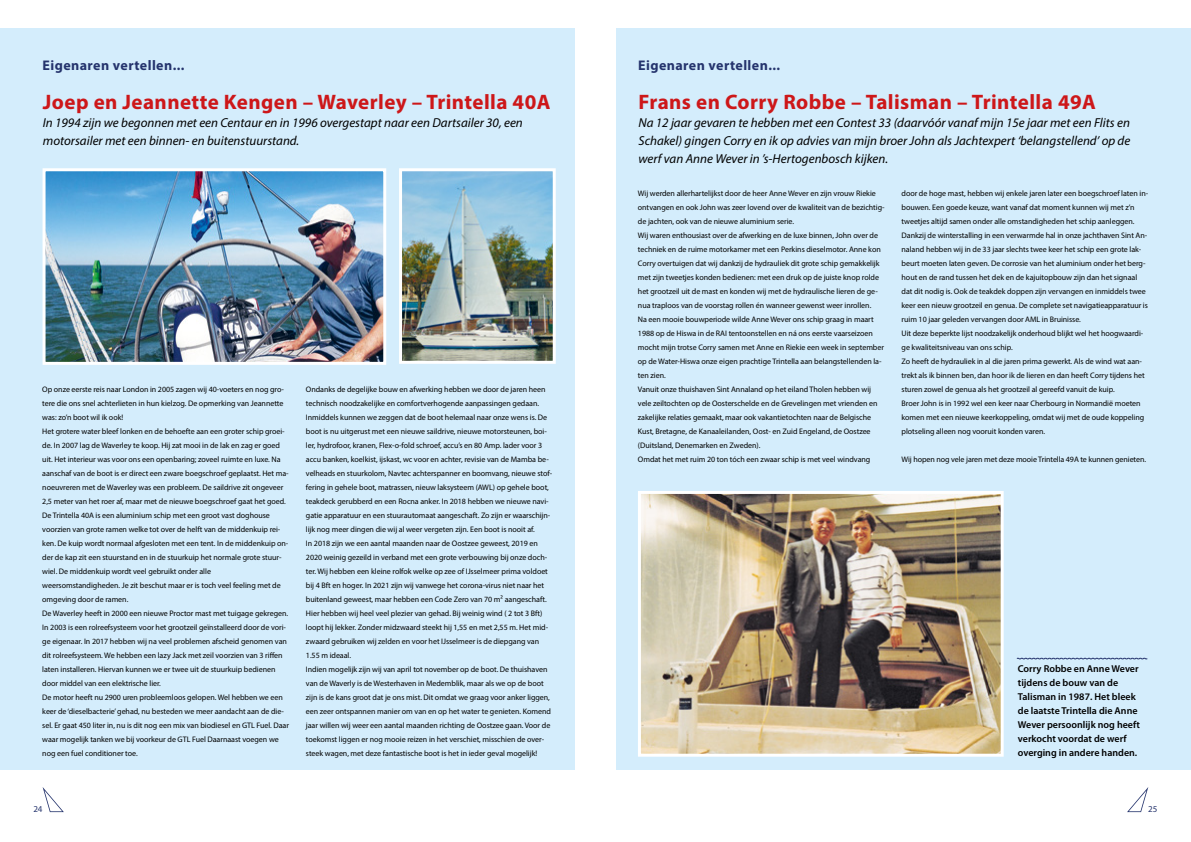
<style>
.page{position:relative;width:1191px;height:842px;background:#fff}
.page>*{position:absolute;margin:0;border:0;box-sizing:border-box;transform-origin:0 0}
.t1{font:700 21px "Myriad Pro";letter-spacing:.02em;color:#cd1719}
.t2{font:700 14px "Myriad Pro";letter-spacing:.03em;color:#25346d}
.t3{font:italic 13px/18px "Myriad Pro";color:#000}
.t4{font:600 10px/14px "Myriad Pro";color:#000}
.t5{font:9px "Myriad Pro";color:#25346d}
.t6{font:8px/14px "Myriad Pro";letter-spacing:-.005em;color:#000}
</style>
<div class="page">
<svg style="left:1127px;top:787px;width:21px;height:25px"></svg>
<div style="left:0;top:28px;width:574px;height:742px;background:#d4edfc"></div>
<div style="left:616px;top:28px;width:575px;height:742px;background:#d4edfc"></div>
<svg style="left:43px;top:787px;width:21px;height:25px"></svg>
<img style="left:47px;top:172px;width:335px;height:189px">
<div style="left:43px;top:168px;width:343px;height:197px;border:3px solid #fff"></div>
<img style="left:642px;top:495px;width:357px;height:258px">
<div style="left:638px;top:491px;width:365px;height:266px;border:3px solid #fff"></div>
<img style="left:403px;top:172px;width:149px;height:188px">
<div style="left:399px;top:168px;width:157px;height:196px;border:3px solid #fff"></div>
<svg style="left:1016px;top:658px;width:131px;height:1px"></svg>
<h2 class="t2" style="left:43px;top:56px;width:143px">Eigenaren vertellen...</h2>
<h2 class="t2" style="left:638px;top:56px;width:143px">Eigenaren vertellen...</h2>
<h1 class="t1" style="left:43px;top:88px;width:509px">Joep en Jeannette Kengen – Waverley – Trintella 40A</h1>
<h3 class="t3" style="left:43px;top:113px;width:481px">In 1994 zijn we begonnen met een Centaur en in 1996 overgestapt naar een Dartsailer 30, een motorsailer met een binnen- en buitenstuurstand.</h3>
<h1 class="t1" style="left:638px;top:88px;width:459px">Frans en Corry Robbe – Talisman – Trintella 49A</h1>
<h3 class="t3" style="left:638px;top:113px;width:493px;text-align:justify">Na 12 jaar gevaren te hebben met een Contest 33 (daarvóór vanaf mijn 15e jaar met een Flits en Schakel) gingen Corry en ik op advies van mijn broer John als Jachtexpert ‘belangstellend’ op de werf van Anne Wever in ’s-Hertogenbosch kijken.</h3>
<p class="t6" style="left:42px;top:382px;width:248px">Op onze eerste reis naar London in 2005 zagen wij 40-voeters en nog gro&shy;tere die ons snel achterlieten in hun kielzog. De opmerking van Jeannette was: zo’n boot wil ik ook!<br>Het grotere water bleef lonken en de behoefte aan een groter schip groei&shy;de. In 2007 lag de Waverley te koop. Hij zat mooi in de lak en zag er goed uit. Het interieur was voor ons een openbaring; zoveel ruimte en luxe. Na aanschaf van de boot is er direct een zware boegschroef geplaatst. Het ma&shy;noeuvreren met de Waverley was een probleem. De saildrive zit ongeveer 2,5 meter van het roer af, maar met de nieuwe boegschroef gaat het goed.<br>De Trintella 40A is een aluminium schip met een groot vast doghouse voorzien van grote ramen welke tot over de helft van de middenkuip rei&shy;ken. De kuip wordt normaal afgesloten met een tent. In de middenkuip on&shy;der de kap zit een stuurstand en in de stuurkuip het normale grote stuur&shy;wiel. De middenkuip wordt veel gebruikt onder alle weersomstandigheden. Je zit beschut maar er is toch veel feeling met de omgeving door de ramen.<br>De Waverley heeft in 2000 een nieuwe Proctor mast met tuigage gekregen.<br>In 2003 is een rolreefsysteem voor het grootzeil geïnstalleerd door de vori&shy;ge eigenaar. In 2017 hebben wij na veel problemen afscheid genomen van dit rolreefsysteem. We hebben een lazy Jack met zeil voorzien van 3 riffen laten installeren. Hiervan kunnen we er twee uit de stuurkuip bedienen door middel van een elektrische lier.<br>De motor heeft nu 2900 uren probleemloos gelopen. Wel hebben we een keer de ‘dieselbacterie’ gehad, nu besteden we meer aandacht aan de die&shy;sel. Er gaat 450 liter in, nu is dit nog een mix van biodiesel en GTL Fuel. Daar waar mogelijk tanken we bij voorkeur de GTL Fuel Daarnaast voegen we nog een fuel conditioner toe.</p>
<p class="t6" style="left:306px;top:382px;width:248px">Ondanks de degelijke bouw en afwerking hebben we door de jaren heen technisch noodzakelijke en comfortverhogende aanpassingen gedaan.<br>Inmiddels kunnen we zeggen dat de boot helemaal naar onze wens is. De boot is nu uitgerust met een nieuwe saildrive, nieuwe motorsteunen, boi&shy;ler, hydrofoor, kranen, Flex-o-fold schroef, accu’s en 80 Amp. lader voor 3 accu banken, koelkist, ijskast, wc voor en achter, revisie van de Mamba be&shy;velheads en stuurkolom, Navtec achterspanner en boomvang, nieuwe stof&shy;fering in gehele boot, matrassen, nieuw laksysteem (AWL) op gehele boot, teakdeck gerubberd en een Rocna anker. In 2018 hebben we nieuwe navi&shy;gatie apparatuur en een stuurautomaat aangeschaft. Zo zijn er waarschijn&shy;lijk nog meer dingen die wij al weer vergeten zijn. Een boot is nooit af.<br>In 2018 zijn we een aantal maanden naar de Oostzee geweest, 2019 en 2020 weinig gezeild in verband met een grote verbouwing bij onze doch&shy;ter. Wij hebben een kleine rolfok welke op zee of IJsselmeer prima voldoet bij 4 Bft en hoger. In 2021 zijn wij vanwege het corona-virus niet naar het buitenland geweest, maar hebben een Code Zero van 70 m² aangeschaft.<br>Hier hebben wij heel veel plezier van gehad. Bij weinig wind ( 2 tot 3 Bft) loopt hij lekker. Zonder midzwaard steekt hij 1,55 en met 2,55 m. Het mid&shy;zwaard gebruiken wij zelden en voor het IJsselmeer is de diepgang van 1.55 m ideaal.<br>Indien mogelijk zijn wij van april tot november op de boot. De thuishaven van de Waverly is de Westerhaven in Medemblik, maar als we op de boot zijn is de kans groot dat je ons mist. Dit omdat we graag voor anker liggen, een zeer ontspannen manier om van en op het water te genieten. Komend jaar willen wij weer een aantal maanden richting de Oostzee gaan. Voor de toekomst liggen er nog mooie reizen in het verschiet, misschien de over&shy;steek wagen, met deze fantastische boot is het in ieder geval mogelijk!</p>
<p class="t6" style="left:638px;top:186px;width:248px">Wij werden allerhartelijkst door de heer Anne Wever en zijn vrouw Riekie ontvangen en ook John was zeer lovend over de kwaliteit van de bezichtig&shy;de jachten, ook van de nieuwe aluminium serie.<br>Wij waren enthousiast over de afwerking en de luxe binnen, John over de techniek en de ruime motorkamer met een Perkins dieselmotor. Anne kon Corry overtuigen dat wij dankzij de hydrauliek dit grote schip gemakkelijk met zijn tweetjes konden bedienen: met een druk op de juiste knop rolde het grootzeil uit de mast en konden wij met de hydraulische lieren de ge&shy;nua traploos van de voorstag rollen én wanneer gewenst weer inrollen.<br>Na een mooie bouwperiode wilde Anne Wever ons schip graag in maart 1988 op de Hiswa in de RAI tentoonstellen en ná ons eerste vaarseizoen mocht mijn trotse Corry samen met Anne en Riekie een week in september op de Water-Hiswa onze eigen prachtige Trintella aan belangstellenden la&shy;ten zien.<br>Vanuit onze thuishaven Sint Annaland op het eiland Tholen hebben wij vele zeiltochten op de Oosterschelde en de Grevelingen met vrienden en zakelijke relaties gemaakt, maar ook vakantietochten naar de Belgische Kust, Bretagne, de Kanaaleilanden, Oost- en Zuid Engeland, de Oostzee (Duitsland, Denemarken en Zweden).<br>Omdat het met ruim 20 ton tóch een zwaar schip is met veel windvang</p>
<p class="t6" style="left:901px;top:186px;width:248px">door de hoge mast, hebben wij enkele jaren later een boegschroef laten in&shy;bouwen. Een goede keuze, want vanaf dat moment kunnen wij met z’n tweetjes altijd samen onder alle omstandigheden het schip aanleggen.<br>Dankzij de winterstalling in een verwarmde hal in onze jachthaven Sint An&shy;naland hebben wij in de 33 jaar slechts twee keer het schip een grote lak&shy;beurt moeten laten geven. De corrosie van het aluminium onder het berg&shy;hout en de rand tussen het dek en de kajuitopbouw zijn dan het signaal dat dit nodig is. Ook de teakdek doppen zijn vervangen en inmiddels twee keer een nieuw grootzeil en genua. De complete set navigatieapparatuur is ruim 10 jaar geleden vervangen door AML in Bruinisse.<br>Uit deze beperkte lijst noodzakelijk onderhoud blijkt wel het hoogwaardi&shy;ge kwaliteitsniveau van ons schip.<br>Zo heeft de hydrauliek in al die jaren prima gewerkt. Als de wind wat aan&shy;trekt als ik binnen ben, dan hoor ik de lieren en dan heeft Corry tijdens het sturen zowel de genua als het grootzeil al gereefd vanuit de kuip.<br>Broer John is in 1992 wel een keer naar Cherbourg in Normandië moeten komen met een nieuwe keerkoppeling, omdat wij met de oude koppeling plotseling alleen nog vooruit konden varen.</p>
<p class="t6" style="left:901px;top:452px;width:246px">Wij hopen nog vele jaren met deze mooie Trintella 49A te kunnen genieten.</p>
<p class="t4" style="left:1018px;top:661px;width:123px">Corry Robbe en Anne Wever tijdens de bouw van de<br>Talisman in 1987. Het bleek de laatste Trintella die Anne<br>Wever persoonlijk nog heeft verkocht voordat de werf overging in andere handen.</p>
<p class="t5" style="left:33px;top:803px;width:11px">24</p>
<p class="t5" style="left:1148px;top:803px;width:11px">25</p>
</div>
